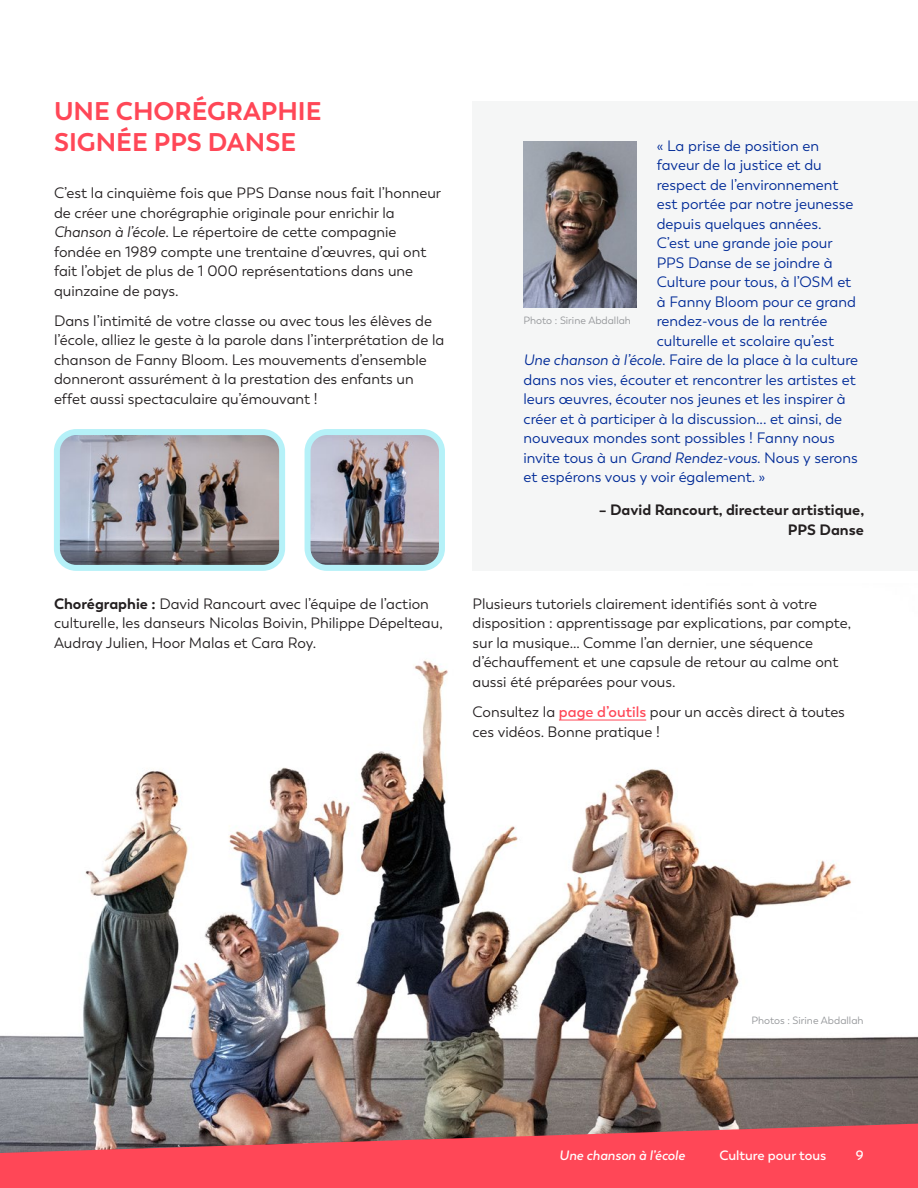
<style>
.page{position:relative;width:918px;height:1188px;background:#fff}
.page>*{position:absolute;margin:0;border:0;box-sizing:border-box;transform-origin:0 0}
.t1{font:700 25.5px/31.5px "Boston";color:#ff4757}
.t2{font:15px/19.5px "Boston";color:#231f20}
.t3{font:15px "Boston";color:#002a97}
.t4{font:700 15px/19.5px "Boston";color:#231f20;text-align:right}
.t5{font:italic 600 13.5px "Boston";color:#fff}
.t6{font:600 13.5px "Boston";color:#fff}
.t7{font:10.5px "Boston";color:#939598}
.s1{font-style:italic}
.s2{font-weight:700}
.s3{font-weight:600;color:#ff4757}
</style>
<div class="page">
<img style="left:0;top:660px;width:918px;height:463px">
<hr style="left:559px;top:720px;width:87px;height:1px;background:#ff4757">
<div style="left:472px;top:102px;width:446px;height:469px;background:#f5f6f6"></div>
<img style="left:61px;top:436px;width:217px;height:128px">
<div style="left:54px;top:429px;width:231px;height:142px;border:6px solid #b5f1f8;border-radius:19px"></div>
<img style="left:312px;top:436px;width:126px;height:128px">
<div style="left:305px;top:429px;width:140px;height:142px;border:6px solid #b5f1f8;border-radius:19px"></div>
<img style="left:524px;top:141px;width:113px;height:167px">
<svg style="left:0;top:1123px;width:918px;height:65px;background:#e1525d"></svg>
<h1 class="t1" style="left:54px;top:96px;width:269px">UNE CHORÉGRAPHIE<br>SIGNÉE PPS DANSE</h1>
<p class="t2" style="left:54px;top:183px;width:389px">C’est la cinquième fois que PPS Danse nous fait l’honneur de créer une chorégraphie originale pour enrichir la <span class="s1">Chanson à l’école</span>. Le répertoire de cette compagnie fondée en 1989 compte une trentaine d’œuvres, qui ont fait l’objet de plus de 1 000 représentations dans une quinzaine de pays.</p>
<p class="t2" style="left:54px;top:311px;width:392px">Dans l’intimité de votre classe ou avec tous les élèves de l’école, alliez le geste à la parole dans l’interprétation de la chanson de Fanny Bloom. Les mouvements d’ensemble donneront assurément à la prestation des enfants un effet aussi spectaculaire qu’émouvant !</p>
<p class="t2" style="left:54px;top:594px;width:390px"><span class="s2">Chorégraphie :</span> David Rancourt avec l’équipe de l’action culturelle, les danseurs Nicolas Boivin, Philippe Dépelteau,<br>Audray Julien, Hoor Malas et Cara Roy.</p>
<p class="t3" style="left:657px;top:137px;width:164px">« La prise de position en</p>
<p class="t3" style="left:657px;top:156px;width:167px">faveur de la justice et du</p>
<p class="t3" style="left:657px;top:176px;width:183px">respect de l’environnement</p>
<p class="t3" style="left:657px;top:195px;width:198px">est portée par notre jeunesse</p>
<p class="t3" style="left:657px;top:215px;width:166px">depuis quelques années.</p>
<p class="t3" style="left:657px;top:234px;width:177px">C’est une grande joie pour</p>
<p class="t3" style="left:657px;top:254px;width:177px">PPS Danse de se joindre à</p>
<p class="t3" style="left:657px;top:273px;width:196px">Culture pour tous, à l’OSM et</p>
<p class="t3" style="left:657px;top:293px;width:201px">à Fanny Bloom pour ce grand</p>
<p class="t3" style="left:657px;top:312px;width:172px">rendez-vous de la rentrée</p>
<p class="t3" style="left:657px;top:332px;width:179px">culturelle et scolaire qu’est</p>
<p class="t3" style="left:524px;top:351px;width:336px"><span class="s1">Une chanson à l’école</span>. Faire de la place à la culture</p>
<p class="t3" style="left:524px;top:371px;width:334px">dans nos vies, écouter et rencontrer les artistes et</p>
<p class="t3" style="left:524px;top:390px;width:324px">leurs œuvres, écouter nos jeunes et les inspirer à</p>
<p class="t3" style="left:524px;top:410px;width:320px">créer et à participer à la discussion... et ainsi, de</p>
<p class="t3" style="left:524px;top:429px;width:313px">nouveaux mondes sont possibles ! Fanny nous</p>
<p class="t3" style="left:524px;top:449px;width:336px">invite tous à un <span class="s1">Grand Rendez-vous</span>. Nous y serons</p>
<p class="t3" style="left:524px;top:468px;width:243px">et espérons vous y voir également. »</p>
<p class="t4" style="left:599px;top:500px;width:267px">– David Rancourt, directeur artistique,<br>PPS Danse</p>
<p class="t7" style="left:523px;top:314px;width:109px">Photo : Sirine Abdallah</p>
<p class="t2" style="left:472px;top:594px;width:380px">Plusieurs tutoriels clairement identifiés sont à votre disposition : apprentissage par explications, par compte, sur la musique… Comme l’an dernier, une séquence d’échauffement et une capsule de retour au calme ont aussi été préparées pour vous.</p>
<p class="t2" style="left:472px;top:702px;width:374px">Consultez la <span class="s3">page d’outils</span> pour un accès direct à toutes ces vidéos. Bonne pratique !</p>
<p class="t7" style="left:751px;top:1014px;width:114px">Photos : Sirine Abdallah</p>
<p class="t5" style="left:559px;top:1147px;width:127px">Une chanson à l’école</p>
<p class="t6" style="left:719px;top:1147px;width:109px">Culture pour tous</p>
<p class="t6" style="left:856px;top:1147px;width:9px">9</p>
</div>
